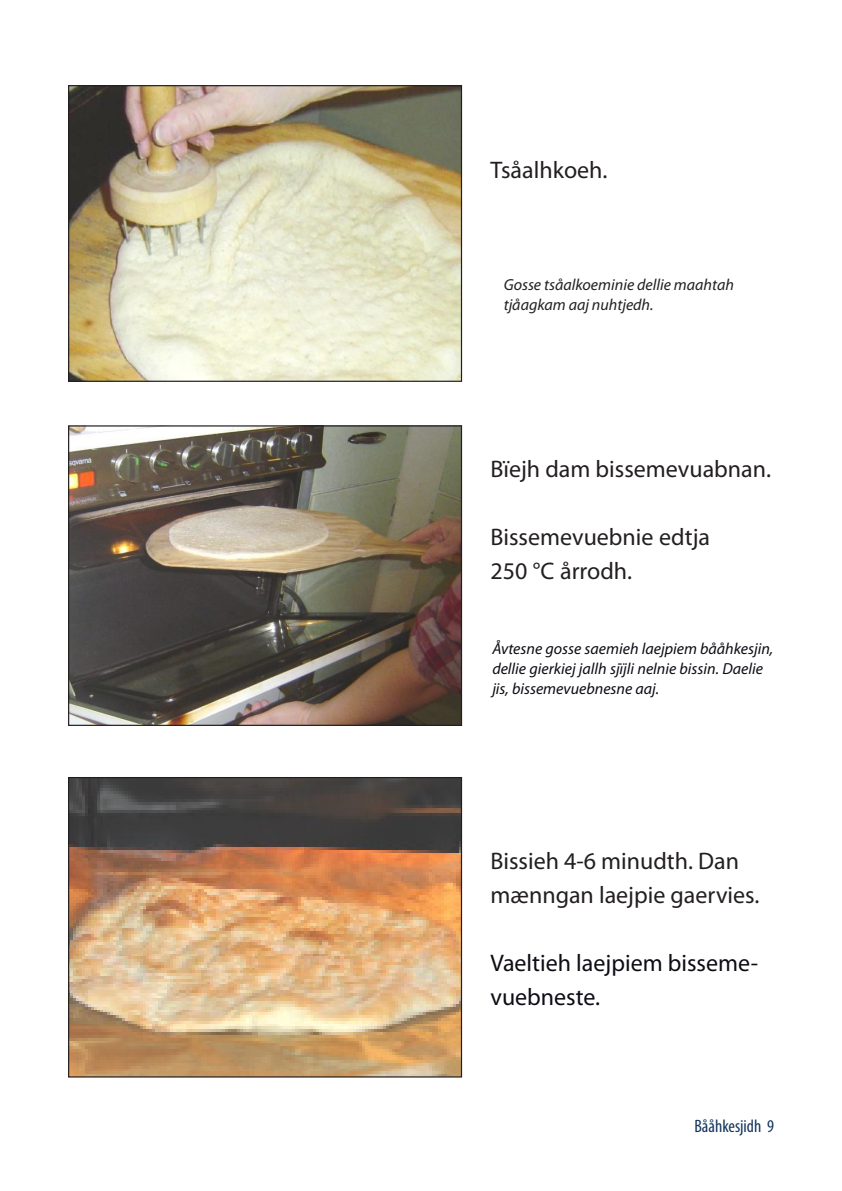
<style>
.page{position:relative;width:842px;height:1191px;background:#fff}
.page>*{position:absolute;margin:0;border:0;box-sizing:border-box;transform-origin:0 0}
.Tekst{font:24px/34px "Myriad Pro";color:#231f20}
.Tekst-2{font:24px/34px "Myriad Pro";color:#0e0c14}
.t1{font:condensed 18px "Myriad Pro";color:#13355d}
.t2{font:italic 16px/20px "Myriad Pro";color:#0e0c14}
.Tekst-3{font:italic 16px/20px "Myriad Pro";color:#231f20}
</style>
<div class="page">
<img style="left:70px;top:87px;width:390px;height:293px">
<div style="left:68px;top:85px;width:394px;height:297px;border:1px solid #231f20"></div>
<img style="left:70px;top:427px;width:390px;height:297px">
<div style="left:68px;top:425px;width:394px;height:301px;border:1px solid #231f20"></div>
<img style="left:70px;top:779px;width:390px;height:296px">
<div style="left:68px;top:777px;width:394px;height:300px;border:1px solid #231f20"></div>
<p class="Tekst" style="left:490px;top:152px;width:119px">Tsåalhkoeh.</p>
<p class="Tekst-3" style="left:504px;top:274px;width:232px">Gosse tsåalkoeminie dellie maahtah tjåagkam aaj nuhtjedh.</p>
<p class="Tekst" style="left:490px;top:452px;width:282px">Bïejh dam bissemevuabnan.</p>
<p class="Tekst" style="left:490px;top:520px;width:221px">Bissemevuebnie edtja<br>250 °C årrodh.</p>
<p class="t2" style="left:492px;top:638px;width:282px">Åvtesne gosse saemieh laejpiem bååhkesjin, dellie gierkiej jallh sjïjli nelnie bissin. Daelie jis, bissemevuebnesne aaj.</p>
<p class="Tekst" style="left:490px;top:843px;width:270px">Bissieh 4-6 minudth. Dan mænngan laejpie gaervies.</p>
<p class="Tekst-2" style="left:490px;top:945px;width:269px">Vaeltieh laejpiem bisseme&shy;vuebneste.</p>
<p class="t1" style="left:694px;top:1115px;width:81px">Bååhkesjidh 9</p>
</div>
